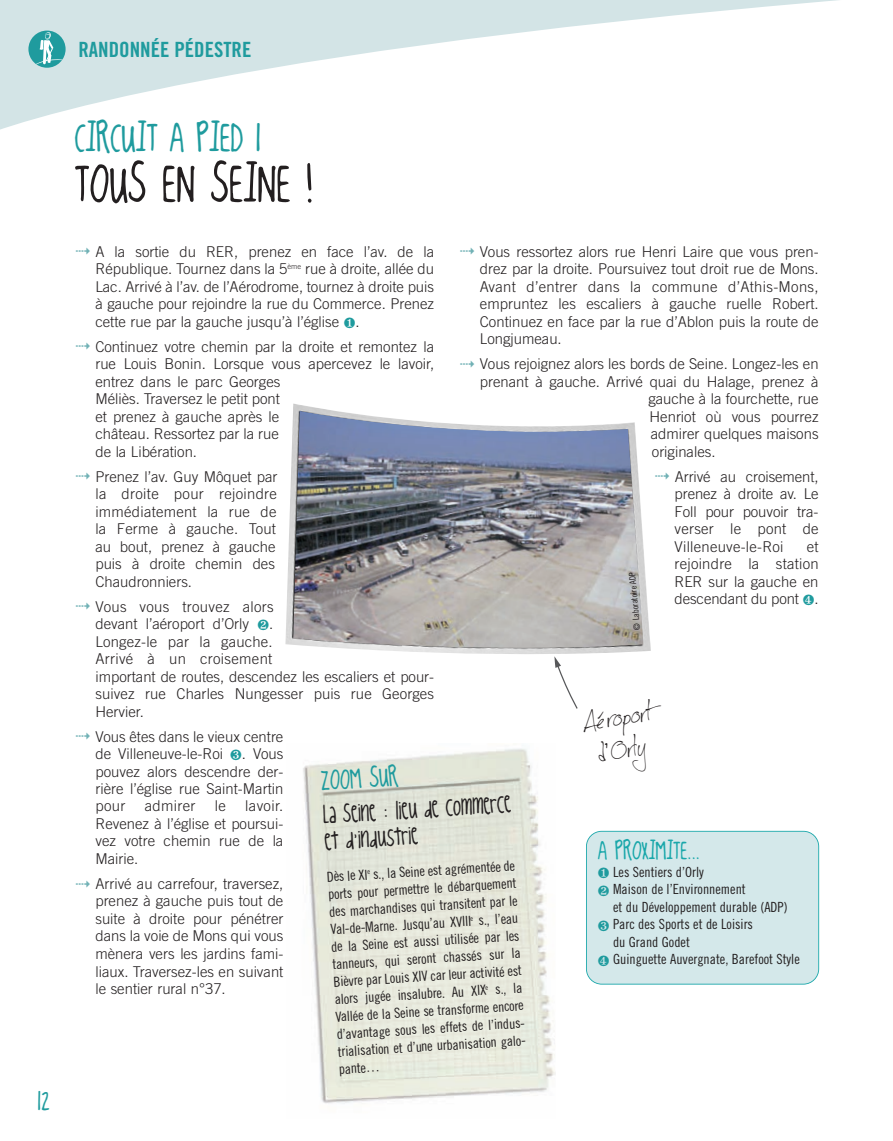
<style>
.page{position:relative;width:893px;height:1141px;background:#fff}
.page>*{position:absolute;margin:0;border:0;box-sizing:border-box;transform-origin:0 0}
.t1{font:50.75px "kingcoo LKC";color:#231f20}
.t2{font:38.5px "kingcoo LKC";color:#1f9b9e}
.t3{font:35px/32.9px "Jellyka Cutty Cupcakes";color:#231f20}
.t4{font:26.25px "kingcoo LKC";color:#1f9b9e}
.t5{font:24.5px "kingcoo LKC";color:#19a7aa}
.t6{font:22.75px/26.6px "kingcoo LKC";color:#231f20}
.t7{font:21px "Trade Gothic Bold Cond Twenty";color:#1f9b9e}
.t8{font:300 14.88px/17.5px "Trade Gothic";color:#231f20;text-align:justify}
.t9{font:300 14.88px "Trade Gothic";letter-spacing:.02em;color:#231f20}
.t10{font:14px/17.5px "Trade Gothic Cond Eighteen";color:#231f20}
.t11{font:8.75px "Trade Gothic Cond Eighteen";color:#231f20}
.s1{color:#70b1b5}
.s2{color:#1f9b9e}
</style>
<div class="page">
<svg style="left:0;top:0;width:839px;height:130px"></svg>
<div style="left:28px;top:31px;width:38px;height:37px;background:#1f9b9e;border-radius:50%"></div>
<svg style="left:36px;top:32px;width:26px;height:32px"></svg>
<img style="left:303px;top:748px;width:252px;height:356px">
<div style="left:586px;top:831px;width:233px;height:153px;background:#d4e8ea;border-radius:15px"></div>
<div style="left:586px;top:831px;width:233px;height:154px;border:2px solid #19a7aa;border-radius:16px"></div>
<img style="left:285px;top:403px;width:366px;height:251px">
<svg style="left:554px;top:656px;width:24px;height:53px"></svg>
<h3 class="t4" style="left:37px;top:1085px;width:14px">12</h3>
<h3 class="t7" style="left:78px;top:42px;width:175px">RANDONNÉE PÉDESTRE</h3>
<h2 class="t2" style="left:74px;top:115px;width:188px">CIRCUIT A PIED 1</h2>
<h1 class="t1" style="left:74px;top:154px;width:240px">TOUS EN SEINE !</h1>
<p class="t8" style="left:95px;top:244px;width:340px;text-indent:-21px"><span class="s1">✔</span> A la sortie du RER, prenez en face l’av. de la République. Tournez dans la 5<sup>ème</sup> rue à droite, allée du Lac. Arrivé à l’av. de l’Aérodrome, tournez à droite puis à gauche pour rejoindre la rue du Commerce. Prenez cette rue par la gauche jusqu’à l’église <span class="s2">❶</span>.</p>
<p class="t8" style="left:95px;top:339px;width:340px;text-align:left;text-indent:-21px"><span class="s1">✔</span> Continuez votre chemin par la droite et remontez la rue Louis Bonin. Lorsque vous apercevez le lavoir, entrez dans le parc Georges<br>Méliès. Traversez le petit pont<br>et prenez à gauche après le<br>château. Ressortez par la rue<br>de la Libération.</p>
<p class="t8" style="left:95px;top:469px;width:184px;text-align:left;text-indent:-21px"><span class="s1">✔</span> Prenez l’av. Guy Môquet par la droite pour rejoindre immédiatement la rue de la Ferme à gauche. Tout au bout, prenez à gauche puis à droite chemin des<br>Chaudronniers.</p>
<p class="t8" style="left:95px;top:599px;width:340px;text-align:left;text-indent:-21px"><span class="s1">✔</span> Vous vous trouvez alors<br>devant l’aéroport d’Orly <span class="s2">❷</span>.<br>Longez-le par la gauche.<br>Arrivé à un croisement<br>important de routes, descendez les escaliers et pour&shy;suivez rue Charles Nungesser puis rue Georges<br>Hervier.</p>
<p class="t8" style="left:95px;top:729px;width:190px;text-indent:-21px"><span class="s1">✔</span> Vous êtes dans le vieux centre de Villeneuve-le-Roi <span class="s2">❸</span>. Vous pouvez alors descendre der&shy;rière l’église rue Saint-Martin pour</p>
<p class="t8" style="left:480px;top:244px;width:340px;text-indent:-21px"><span class="s1">✔</span> Vous ressortez alors rue Henri Laire que vous pren&shy;drez par la droite. Poursuivez tout droit rue de Mons.<br>Avant d’entrer dans la commune d’Athis-Mons, empruntez les escaliers à gauche ruelle Robert.<br>Continuez en face par la rue d’Ablon puis la route de Longjumeau.</p>
<p class="t8" style="left:459px;top:356px;width:361px"><span class="s1">✔</span> Vous rejoignez alors les bords de Seine. Longez-les en</p>
<p class="t8" style="left:480px;top:374px;width:340px">prenant à gauche. Arrivé quai du Halage, prenez à</p>
<p class="t8" style="left:648px;top:391px;width:172px">gauche à la fourchette, rue</p>
<p class="t8" style="left:649px;top:409px;width:171px">Henriot où vous pourrez</p>
<p class="t8" style="left:651px;top:426px;width:169px">admirer quelques maisons</p>
<p class="t8" style="left:652px;top:444px;width:65px">originales.</p>
<p class="t8" style="left:675px;top:469px;width:146px;text-indent:-21px"><span class="s1">✔</span> Arrivé au croisement, prenez à droite av. Le Foll pour pouvoir tra&shy;verser le pont de Villeneuve-le-Roi</p>
<p class="t8" style="left:675px;top:539px;width:146px;text-indent:132px">et rejoindre la station RER sur la gauche en descendant du pont <span class="s2">❹</span>.</p>
<p class="t11" style="left:634px;top:630px;width:59px;rotate:-95deg">© Laboratoire ADP</p>
<h3 class="t3" style="left:578px;top:704px;width:70px;rotate:-10deg">Aéroport d’Orly</h3>
<h3 class="t4" style="left:320px;top:765px;width:79px;rotate:-3deg">ZOOM SUR</h3>
<h3 class="t6" style="left:322px;top:801px;width:190px;rotate:-3deg">La Seine : lieu de commerce et d’industrie</h3>
<p class="t10" style="left:326px;top:868px;width:194px;rotate:-3deg">Dès le XI<sup>e</sup> s., la Seine est agrémentée de ports pour permettre le débarquement des marchandises qui transitent par le Val-de-Marne. Jusqu’au XVIII<sup>e</sup> s., l’eau de la Seine est aussi utilisée par les tanneurs, qui seront chassés sur la Bièvre par Louis XIV car leur activité est alors jugée insalubre. Au XIX<sup>e</sup> s., la Vallée de la Seine se transforme encore d’avantage sous les effets de l’indus&shy;trialisation et d’une urbanisation galo&shy;pante…</p>
<p class="t8" style="left:95px;top:799px;width:189px;text-indent:150px">lavoir.<br>Revenez à l’église et poursui&shy;vez votre chemin rue de la Mairie.</p>
<p class="t8" style="left:95px;top:876px;width:190px;text-indent:-21px"><span class="s1">✔</span> Arrivé au carrefour, traversez, prenez à gauche puis tout de suite à droite pour pénétrer dans la voie de Mons qui vous mènera vers les jardins fami&shy;liaux. Traversez-les en suivant le sentier rural n°37.</p>
<p class="t9" style="left:145px;top:801px;width:52px">admirer</p>
<p class="t8" style="left:215px;top:799px;width:13px">le</p>
<h3 class="t5" style="left:598px;top:836px;width:103px">A PROXIMITE...</h3>
<p class="t10" style="left:598px;top:864px;width:107px"><span class="s2">❶</span> Les Sentiers d’Orly</p>
<p class="t10" style="left:598px;top:882px;width:149px"><span class="s2">❷</span> Maison de l’Environnement</p>
<p class="t10" style="left:613px;top:899px;width:176px">et du Développement durable (ADP)</p>
<p class="t10" style="left:598px;top:917px;width:157px"><span class="s2">❸</span> Parc des Sports et de Loisirs</p>
<p class="t10" style="left:613px;top:934px;width:78px">du Grand Godet</p>
<p class="t10" style="left:598px;top:952px;width:203px"><span class="s2">❹</span> Guinguette Auvergnate, Barefoot Style</p>
</div>
